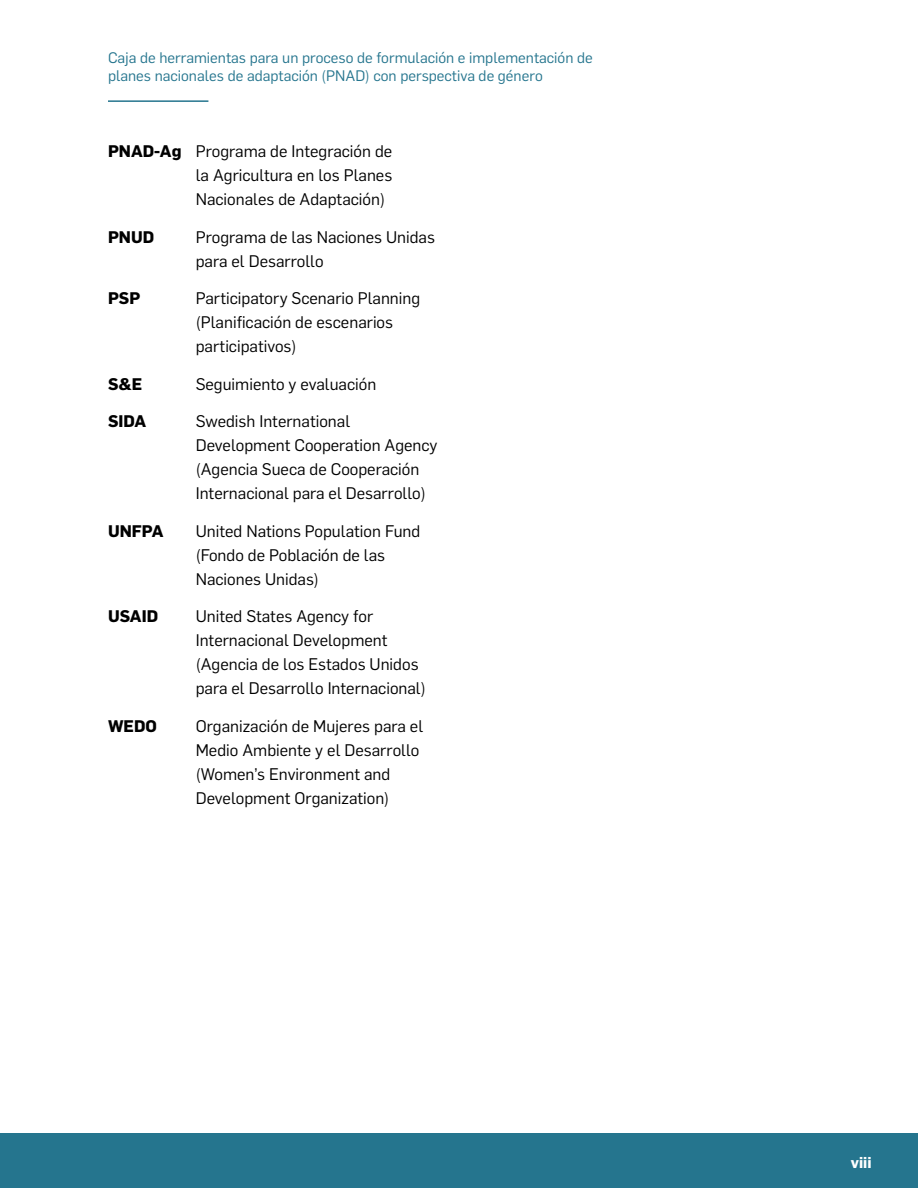
<style>
.page{position:relative;width:918px;height:1188px;background:#fff}
.page>*{position:absolute;margin:0;border:0;box-sizing:border-box;transform-origin:0 0}
.Abbreviations{font:16.5px/24px "Flama";color:#000}
.Abbreviations-2{font:700 16.5px "Flama";color:#000}
.t1{font:15px/18px "Flama";color:#25758e}
.t2{font:700 15px "Flama";color:#fff}
.s1{font-weight:700}
</style>
<div class="page">
<div style="left:0;top:1133px;width:918px;height:55px;background:#25758e"></div>
<hr style="left:108px;top:100px;width:100px;height:2px;background:#25758e">
<p class="t1" style="left:108px;top:48px;width:486px">Caja de herramientas para un proceso de formulación e implementación de planes nacionales de adaptación (PNAD) con perspectiva de género</p>
<p class="Abbreviations" style="left:196px;top:139px;width:198px;text-align:justify;text-indent:-88px"><span class="s1">PNAD-Ag</span> Programa de Integración de la Agricultura en los Planes Nacionales de Adaptación)</p>
<p class="Abbreviations-2" style="left:108px;top:225px;width:48px">PNUD</p>
<p class="Abbreviations" style="left:196px;top:224px;width:241px">Programa de las Naciones Unidas para el Desarrollo</p>
<p class="Abbreviations-2" style="left:108px;top:287px;width:34px">PSP</p>
<p class="Abbreviations" style="left:196px;top:286px;width:226px">Participatory Scenario Planning (Planificación de escenarios participativos)</p>
<p class="Abbreviations-2" style="left:108px;top:372px;width:36px">S&amp;E</p>
<p class="Abbreviations" style="left:196px;top:371px;width:182px">Seguimiento y evaluación</p>
<p class="Abbreviations-2" style="left:108px;top:410px;width:40px">SIDA</p>
<p class="Abbreviations" style="left:196px;top:409px;width:243px">Swedish International<br>Development Cooperation Agency (Agencia Sueca de Cooperación<br>Internacional para el Desarrollo)</p>
<p class="Abbreviations-2" style="left:108px;top:519px;width:57px">UNFPA</p>
<p class="Abbreviations" style="left:196px;top:518px;width:226px">United Nations Population Fund (Fondo de Población de las<br>Naciones Unidas)</p>
<p class="Abbreviations-2" style="left:108px;top:605px;width:52px">USAID</p>
<p class="Abbreviations" style="left:196px;top:604px;width:232px">United States Agency for<br>Internacional Development (Agencia de los Estados Unidos para el Desarrollo Internacional)</p>
<p class="Abbreviations-2" style="left:108px;top:714px;width:50px">WEDO</p>
<p class="Abbreviations" style="left:196px;top:713px;width:229px">Organización de Mujeres para el<br>Medio Ambiente y el Desarrollo (Women’s Environment and<br>Development Organization)</p>
<p class="t2" style="left:851px;top:1152px;width:22px">viii</p>
</div>
